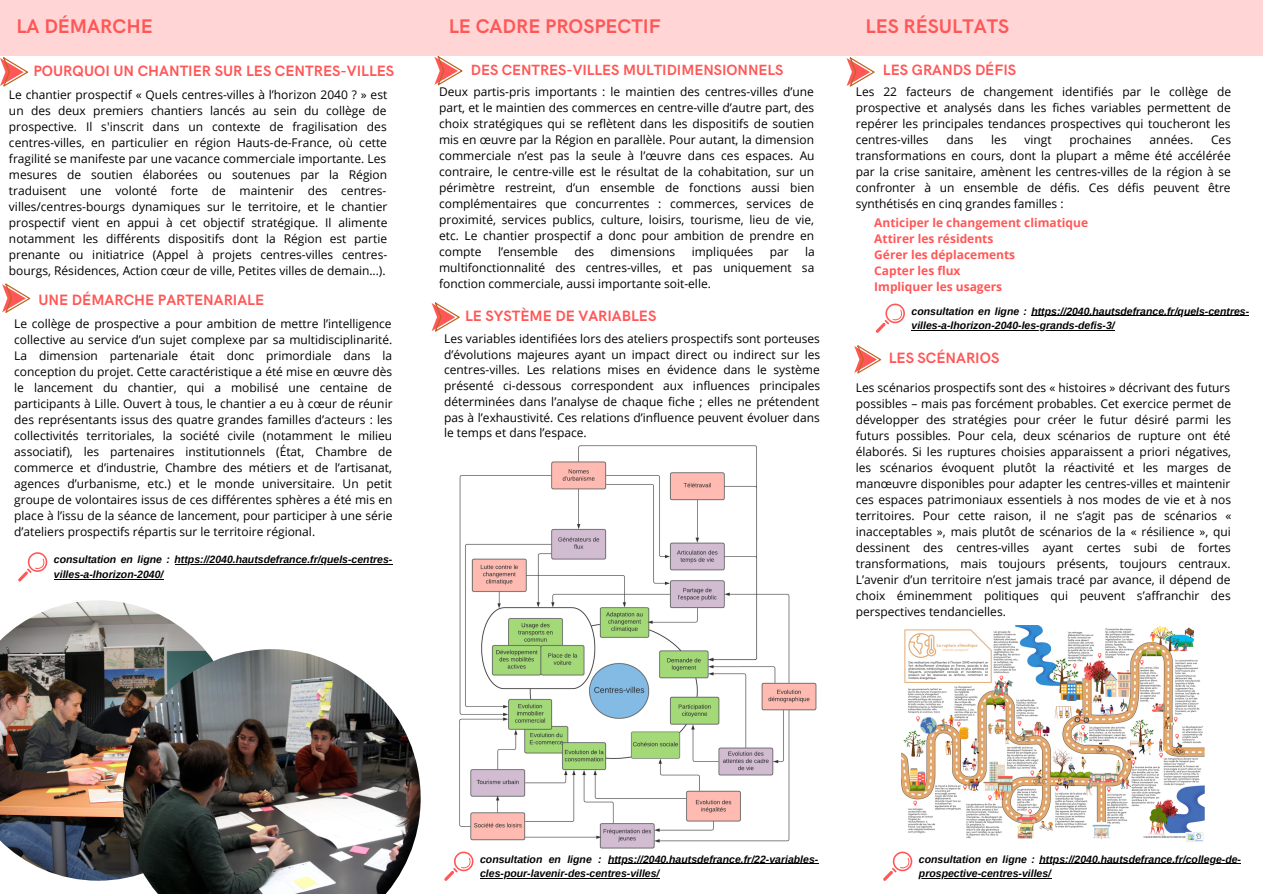
<style>
.page{position:relative;width:1263px;height:894px;background:#fff}
.page>*{position:absolute;margin:0;border:0;box-sizing:border-box;transform-origin:0 0}
.t1{font:700 19.8px "HK Grotesk";color:#ff5757}
.t2{font:700 15px "HK Grotesk";color:#ff5757}
.t3{font:700 14.85px "HK Grotesk";color:#ff5757}
.t4{font:12px/16px "Open Sans";color:#000;text-align:justify}
.t5{font:700 12px/15.9px "Open Sans";color:#ff5757}
.t6{font:italic 700 10.5px/14.7px "Arimo";color:#000}
</style>
<div class="page">
<svg style="left:0;top:57px;width:28px;height:30px"></svg>
<svg style="left:2px;top:283px;width:28px;height:30px"></svg>
<svg style="left:434px;top:56px;width:28px;height:29px"></svg>
<svg style="left:846px;top:57px;width:29px;height:30px"></svg>
<svg style="left:854px;top:345px;width:27px;height:28px"></svg>
<svg style="left:432px;top:302px;width:28px;height:29px"></svg>
<img style="left:459px;top:445px;width:358px;height:404px">
<img style="left:0;top:600px;width:204px;height:280px">
<img style="left:123px;top:649px;width:298px;height:244px">
<div style="left:0;top:0;width:1263px;height:55px;background:#ffd5d5"></div>
<img style="left:902px;top:625px;width:303px;height:217px">
<svg style="left:1046px;top:625px;width:15px;height:36px"></svg>
<svg style="left:876px;top:303px;width:29px;height:30px"></svg>
<hr style="left:1031px;top:315px;width:218px;height:1px;background:#000">
<hr style="left:911px;top:330px;width:204px;height:1px;background:#000">
<svg style="left:883px;top:851px;width:29px;height:29px"></svg>
<hr style="left:1039px;top:863px;width:202px;height:1px;background:#000">
<hr style="left:919px;top:877px;width:132px;height:1px;background:#000">
<svg style="left:444px;top:851px;width:29px;height:29px"></svg>
<hr style="left:608px;top:863px;width:210px;height:1px;background:#000">
<hr style="left:480px;top:877px;width:179px;height:1px;background:#000">
<svg style="left:18px;top:552px;width:29px;height:29px"></svg>
<hr style="left:175px;top:564px;width:217px;height:1px;background:#000">
<hr style="left:54px;top:578px;width:109px;height:1px;background:#000">
<h1 class="t1" style="left:16px;top:15px;width:138px">LA DÉMARCHE</h1>
<h1 class="t1" style="left:449px;top:15px;width:214px">LE CADRE PROSPECTIF</h1>
<p class="t2" style="left:33px;top:62px;width:362px">POURQUOI UN CHANTIER SUR LES CENTRES-VILLES</p>
<p class="t3" style="left:471px;top:62px;width:314px">DES CENTRES-VILLES MULTIDIMENSIONNELS</p>
<p class="t4" style="left:9px;top:86px;width:380px">Le chantier prospectif « Quels centres-villes à l’horizon 2040 ? » est un des deux premiers chantiers lancés au sein du collège de prospective. Il s'inscrit dans un contexte de fragilisation des centres-villes, en particulier en région Hauts-de-France, où cette fragilité se manifeste par une vacance commerciale importante. Les mesures de soutien élaborées ou soutenues par la Région traduisent une volonté forte de maintenir des centres&shy;villes/centres-bourgs dynamiques sur le territoire, et le chantier prospectif vient en appui à cet objectif stratégique. Il alimente notamment les différents dispositifs dont la Région est partie prenante ou initiatrice (Appel à projets centres-villes centres&shy;bourgs, Résidences, Action cœur de ville, Petites villes de demain...).</p>
<p class="t4" style="left:439px;top:83px;width:377px">Deux partis-pris importants : le maintien des centres-villes d’une part, et le maintien des commerces en centre-ville d’autre part, des choix stratégiques qui se reflètent dans les dispositifs de soutien mis en œuvre par la Région en parallèle. Pour autant, la dimension commerciale n’est pas la seule à l’œuvre dans ces espaces. Au contraire, le centre-ville est le résultat de la cohabitation, sur un périmètre restreint, d’un ensemble de fonctions aussi bien complémentaires que concurrentes : commerces, services de proximité, services publics, culture, loisirs, tourisme, lieu de vie, etc. Le chantier prospectif a donc pour ambition de prendre en compte</p>
<p class="t4" style="left:498px;top:243px;width:61px">l’ensemble</p>
<p class="t4" style="left:574px;top:243px;width:21px">des</p>
<p class="t4" style="left:611px;top:243px;width:66px">dimensions</p>
<p class="t4" style="left:692px;top:243px;width:63px">impliquées</p>
<p class="t4" style="left:770px;top:243px;width:20px">par</p>
<p class="t4" style="left:439px;top:243px;width:377px;text-indent:366px">la multifonctionnalité des centres-villes, et pas uniquement sa fonction commerciale, aussi importante soit-elle.</p>
<p class="t2" style="left:39px;top:291px;width:227px">UNE DÉMARCHE PARTENARIALE</p>
<p class="t4" style="left:14px;top:315px;width:380px">Le collège de prospective a pour ambition de mettre l’intelligence collective au service d’un sujet complexe par sa multidisciplinarité.<br>La dimension partenariale était donc primordiale dans la conception du projet. Cette caractéristique a été mise en œuvre dès le lancement du chantier, qui a mobilisé une centaine de participants à Lille. Ouvert à tous, le chantier a eu à cœur de réunir des représentants issus des quatre grandes familles d’acteurs : les collectivités territoriales, la société civile (notamment le milieu associatif), les partenaires institutionnels (État, Chambre de commerce et d’industrie, Chambre des métiers et de l’artisanat, agences d’urbanisme, etc.) et le monde universitaire. Un petit groupe de volontaires issus de ces différentes sphères a été mis en place à l’issu de la séance de lancement, pour participer à une série d’ateliers prospectifs répartis sur le territoire régional.</p>
<p class="t2" style="left:465px;top:307px;width:193px">LE SYSTÈME DE VARIABLES</p>
<p class="t4" style="left:444px;top:330px;width:378px">Les variables identifiées lors des ateliers prospectifs sont porteuses d’évolutions majeures ayant un impact direct ou indirect sur les centres-villes. Les relations mises en évidence dans le système présenté ci-dessous correspondent aux influences principales déterminées dans l’analyse de chaque fiche ; elles ne prétendent pas à l’exhaustivité. Ces relations d’influence peuvent évoluer dans le temps et dans l’espace.</p>
<p class="t6" style="left:54px;top:552px;width:340px">consultation en ligne : https://2040.hautsdefrance.fr/quels-centres&shy;villes-a-lhorizon-2040/</p>
<h1 class="t1" style="left:866px;top:15px;width:145px">LES RÉSULTATS</h1>
<p class="t2" style="left:883px;top:62px;width:135px">LES GRANDS DÉFIS</p>
<p class="t4" style="left:856px;top:84px;width:377px">Les 22 facteurs de changement identifiés par le collège de prospective et analysés dans les fiches variables permettent de repérer les principales tendances prospectives qui toucheront les centres-villes</p>
<p class="t4" style="left:946px;top:131px;width:29px">dans</p>
<p class="t4" style="left:991px;top:131px;width:17px">les</p>
<p class="t4" style="left:1025px;top:131px;width:29px">vingt</p>
<p class="t4" style="left:1070px;top:131px;width:64px">prochaines</p>
<p class="t4" style="left:1149px;top:131px;width:45px">années.</p>
<p class="t4" style="left:856px;top:131px;width:377px;text-indent:355px">Ces transformations en cours, dont la plupart a même été accélérée par la crise sanitaire, amènent les centres-villes de la région à se confronter à un ensemble de défis. Ces défis peuvent être synthétisés en cinq grandes familles :</p>
<p class="t5" style="left:874px;top:214px;width:215px">Anticiper le changement climatique<br>Attirer les résidents<br>Gérer les déplacements<br>Capter les flux<br>Impliquer les usagers</p>
<p class="t6" style="left:911px;top:303px;width:339px">consultation en ligne : https://2040.hautsdefrance.fr/quels-centres&shy;villes-a-lhorizon-2040-les-grands-defis-3/</p>
<p class="t2" style="left:889px;top:349px;width:112px">LES SCÉNARIOS</p>
<p class="t4" style="left:856px;top:379px;width:377px">Les scénarios prospectifs sont des « histoires » décrivant des futurs possibles – mais pas forcément probables. Cet exercice permet de développer des stratégies pour créer le futur désiré parmi les futurs possibles. Pour cela, deux scénarios de rupture ont été élaborés. Si les ruptures choisies apparaissent a priori négatives, les scénarios évoquent plutôt la réactivité et les marges de manœuvre disponibles pour adapter les centres-villes et maintenir ces espaces patrimoniaux essentiels à nos modes de vie et à nos territoires. Pour cette raison, il ne s’agit pas de scénarios « inacceptables », mais plutôt de scénarios de la « résilience », qui dessinent des centres-villes ayant certes subi de fortes transformations, mais toujours présents, toujours centraux.<br>L’avenir d’un territoire n’est jamais tracé par avance, il dépend de choix éminemment politiques qui peuvent s’affranchir des perspectives tendancielles.</p>
<p class="t6" style="left:480px;top:851px;width:340px">consultation en ligne : https://2040.hautsdefrance.fr/22-variables&shy;cles-pour-lavenir-des-centres-villes/</p>
<p class="t6" style="left:919px;top:851px;width:324px">consultation en ligne : https://2040.hautsdefrance.fr/college-de&shy;prospective-centres-villes/</p>
</div>
